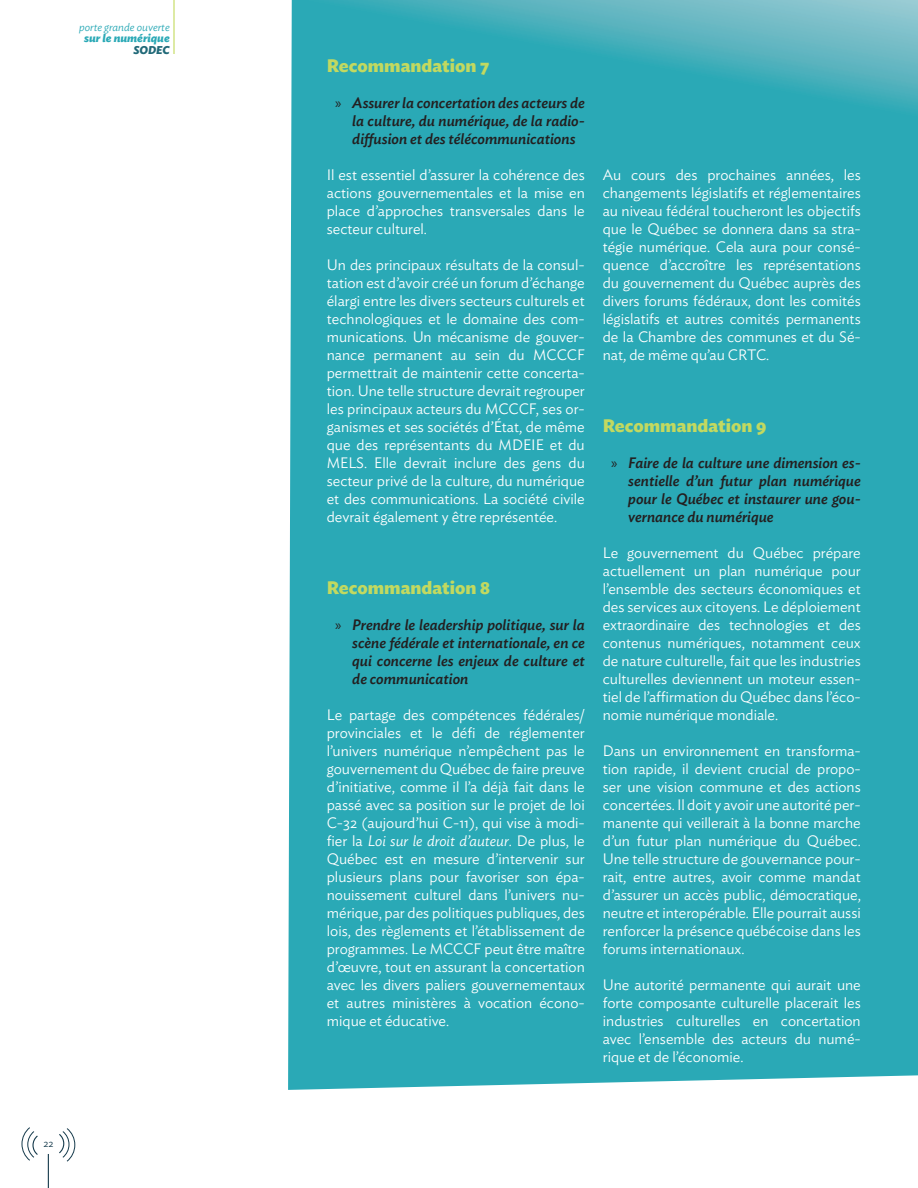
<style>
.page{position:relative;width:918px;height:1188px;background:#fff}
.page>*{position:absolute;margin:0;border:0;box-sizing:border-box;transform-origin:0 0}
.t1{font:700 18px "Ideal Sans";color:#c2d960}
.t2{font:300 15px/18px "Ideal Sans";color:#fff;text-align:justify}
.t3{font:italic 500 15px/18px "Ideal Sans";color:#231f20;text-align:justify}
.t4{font:italic 300 11.25px "Ideal Sans";color:#2aa9b6}
.t5{font:italic 700 11.25px "Ideal Sans";color:#2aa9b6}
.t6{font:italic 700 11.25px "Ideal Sans";color:#216978}
.t7{font:300 10.5px "Ideal Sans";color:#163b4c}
.s1{font-family:"Myriad Pro";font-weight:400;font-style:normal}
.s2{font-style:italic}
</style>
<div class="page">
<hr style="left:48px;top:1154px;width:1px;height:34px;background:#163b4c">
<svg style="left:22px;top:1127px;width:16px;height:34px"></svg>
<svg style="left:59px;top:1128px;width:16px;height:34px"></svg>
<hr style="left:173px;top:0;width:2px;height:54px;background:#c3da5f">
<div style="left:288px;top:0;width:630px;height:1090px;background:#2aa9b6"></div>
<p class="t4" style="left:79px;top:19px;width:92px">porte grande ouverte</p>
<p class="t5" style="left:84px;top:29px;width:87px">sur le numérique</p>
<p class="t6" style="left:133px;top:41px;width:38px">SODEC</p>
<p class="t7" style="left:44px;top:1135px;width:11px">22</p>
<p class="t1" style="left:327px;top:51px;width:164px">Recommandation 7</p>
<p class="t3" style="left:352px;top:93px;width:234px;text-indent:-17px"><span class="s1">»</span> Assurer la concertation des acteurs de la culture, du numérique, de la radio&shy;diffusion et des télécommunications</p>
<p class="t2" style="left:327px;top:164px;width:260px">Il est essentiel d’assurer la cohérence des actions gouvernementales et la mise en place d’approches transversales dans le secteur culturel.</p>
<p class="t2" style="left:327px;top:254px;width:260px">Un des principaux résultats de la consul&shy;tation est d’avoir créé un forum d’échange élargi entre les divers secteurs culturels et technologiques et le domaine des com&shy;munications. Un mécanisme de gouver&shy;nance permanent au sein du MCCCF permettrait de maintenir cette concerta&shy;tion. Une telle structure devrait regrouper les principaux acteurs du MCCCF, ses or&shy;ganismes et ses sociétés d’État, de même que des représentants du MDEIE et du MELS. Elle devrait inclure des gens du secteur privé de la culture, du numérique et des communications. La société civile devrait également y être représentée.</p>
<p class="t1" style="left:327px;top:573px;width:165px">Recommandation 8</p>
<p class="t3" style="left:352px;top:615px;width:234px;text-indent:-17px"><span class="s1">»</span> Prendre le leadership politique, sur la scène fédérale et internationale, en ce qui concerne les enjeux de culture et de communication</p>
<p class="t2" style="left:327px;top:704px;width:260px">Le partage des compétences fédérales/ provinciales et le défi de réglementer l’univers numérique n’empêchent pas le gouvernement du Québec de faire preuve d’initiative, comme il l’a déjà fait dans le passé avec sa position sur le projet de loi C-32 (aujourd’hui C-11), qui vise à modi&shy;fier la <span class="s2">Loi sur le droit d’auteur</span>. De plus, le Québec est en mesure d’intervenir sur plusieurs plans pour favoriser son épa&shy;nouissement culturel dans l’univers nu&shy;mérique, par des politiques publiques, des lois, des règlements et l’établissement de programmes. Le MCCCF peut être maître d’œuvre, tout en assurant la concertation avec les divers paliers gouvernementaux et autres ministères à vocation écono&shy;mique et éducative.</p>
<p class="t2" style="left:603px;top:164px;width:260px">Au cours des prochaines années, les changements législatifs et réglementaires au niveau fédéral toucheront les objectifs que le Québec se donnera dans sa stra&shy;tégie numérique. Cela aura pour consé&shy;quence d’accroître les représentations du gouvernement du Québec auprès des divers forums fédéraux, dont les comités législatifs et autres comités permanents de la Chambre des communes et du Sé&shy;nat, de même qu’au CRTC.</p>
<p class="t1" style="left:603px;top:411px;width:165px">Recommandation 9</p>
<p class="t3" style="left:628px;top:453px;width:234px;text-indent:-17px"><span class="s1">»</span> Faire de la culture une dimension es&shy;sentielle d’un futur plan numérique pour le Québec et instaurer une gou&shy;vernance du numérique</p>
<p class="t2" style="left:603px;top:542px;width:260px">Le gouvernement du Québec prépare actuellement un plan numérique pour l’ensemble des secteurs économiques et des services aux citoyens. Le déploiement extraordinaire des technologies et des contenus numériques, notamment ceux de nature culturelle, fait que les industries culturelles deviennent un moteur essen&shy;tiel de l’affirmation du Québec dans l’éco&shy;nomie numérique mondiale.</p>
<p class="t2" style="left:603px;top:740px;width:260px">Dans un environnement en transforma&shy;tion rapide, il devient crucial de propo&shy;ser une vision commune et des actions concertées. Il doit y avoir une autorité per&shy;manente qui veillerait à la bonne marche d’un futur plan numérique du Québec.<br>Une telle structure de gouvernance pour&shy;rait, entre autres, avoir comme mandat d’assurer un accès public, démocratique, neutre et interopérable. Elle pourrait aussi renforcer la présence québécoise dans les forums internationaux.</p>
<p class="t2" style="left:603px;top:974px;width:260px">Une autorité permanente qui aurait une forte composante culturelle placerait les industries culturelles en concertation avec l’ensemble des acteurs du numé&shy;rique et de l’économie.</p>
</div>
